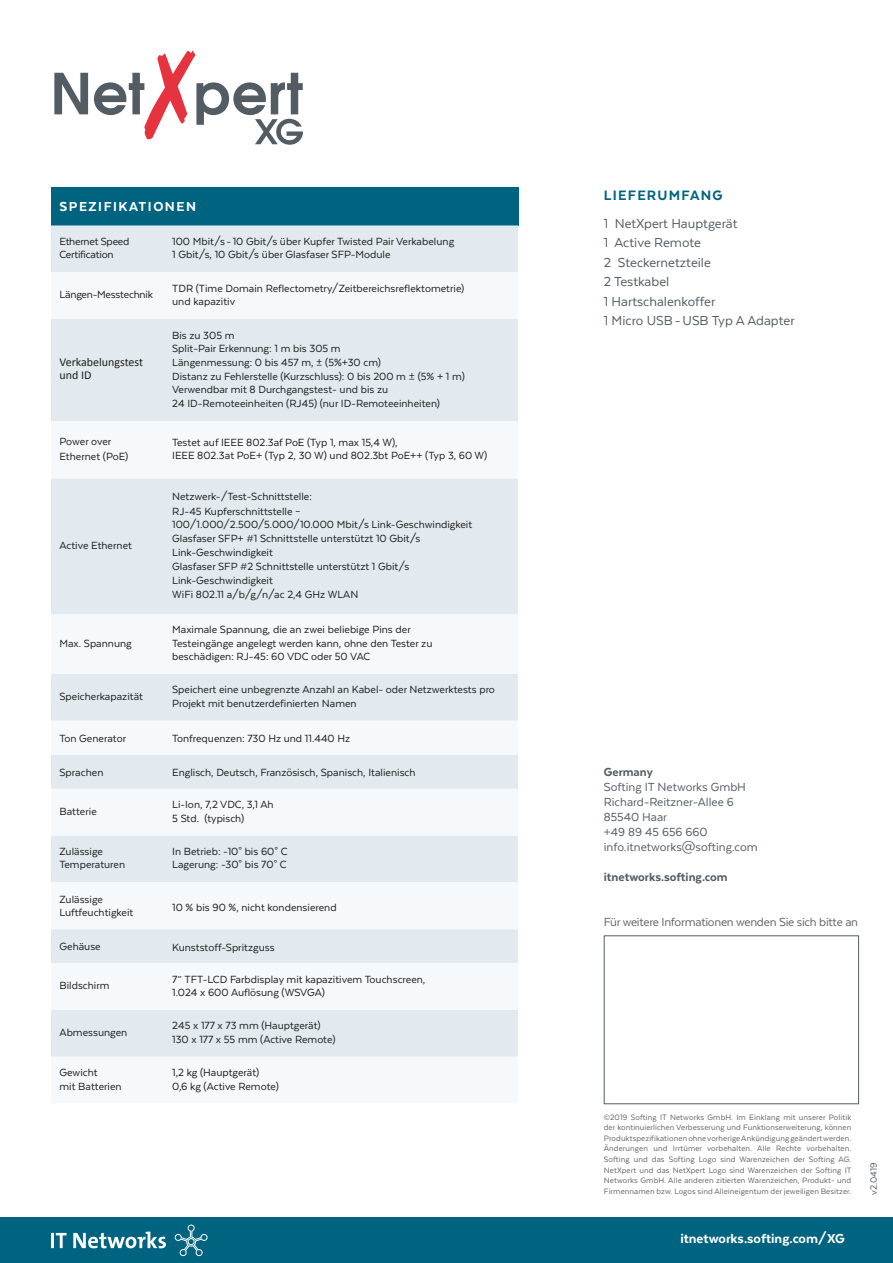
<style>
.page{position:relative;width:893px;height:1263px;background:#fff}
.page>*{position:absolute;margin:0;border:0;box-sizing:border-box;transform-origin:0 0}
.t1{font:800 15.75px "Texta";letter-spacing:.075em;color:#006380}
.t2{font:15px/19.5px "Texta";color:#535d62}
.t3{font:800 15px "Texta";color:#fff}
.t4{font:800 15px "Texta";letter-spacing:.1em;color:#fff}
.t5{font:13.5px/15px "Texta";color:#535d62}
.t6{font:13.5px "Texta";letter-spacing:-.02em;color:#646363}
.t7{font:800 13.5px "Texta";color:#535d62}
.t8{font:12px/13.5px "Texta";color:#1d1d1b}
.t9{font:12px/13.5px "Texta";letter-spacing:-.02em;color:#1d1d1b}
.t10{font:12px/13.5px "Calibri";color:#1d1d1b}
.t11{font:10.5px "Texta";color:#535d62}
.t12{font:9px/10.5px "Texta";letter-spacing:.01em;color:#646363;text-align:justify}
</style>
<div class="page">
<div style="left:0;top:1217px;width:893px;height:46px;background:#006380"></div>
<div style="left:604px;top:935px;width:255px;height:169px;border:1px solid #535d62"></div>
<div style="left:51px;top:187px;width:467px;height:38px;background:#006380"></div>
<div style="left:51px;top:225px;width:467px;height:47px;background:#e3eaef"></div>
<svg style="left:51px;top:319px;width:467px;height:738px;fill:#e3eaef"></svg>
<svg style="left:51px;top:1231px;width:115px;height:17px"></svg>
<svg style="left:175px;top:1224px;width:32px;height:33px"></svg>
<svg style="left:54px;top:51px;width:249px;height:94px"></svg>
<p class="t4" style="left:60px;top:199px;width:138px">SPEZIFIKATIONEN</p>
<p class="t9" style="left:60px;top:234px;width:71px">Ethernet Speed<br>Certification</p>
<p class="t8" style="left:172px;top:234px;width:283px">100 Mbit/s - 10 Gbit/s über Kupfer Twisted Pair Verkabelung<br>1 Gbit/s, 10 Gbit/s über Glasfaser SFP-Module</p>
<p class="t9" style="left:60px;top:288px;width:95px">Längen-Messtechnik</p>
<p class="t8" style="left:172px;top:281px;width:294px">TDR (Time Domain Reflectometry/Zeitbereichsreflektometrie) und kapazitiv</p>
<p class="t10" style="left:60px;top:354px;width:85px">Verkabelungstest und ID</p>
<p class="t8" style="left:172px;top:328px;width:294px">Bis zu 305 m<br>Split-Pair Erkennung: 1 m bis 305 m<br>Längenmessung: 0 bis 457 m, ± (5%+30 cm)<br>Distanz zu Fehlerstelle (Kurzschluss): 0 bis 200 m ± (5% + 1 m)<br>Verwendbar mit 8 Durchgangstest- und bis zu<br>24 ID-Remoteeinheiten (RJ45) (nur ID-Remoteeinheiten)</p>
<p class="t8" style="left:60px;top:433px;width:70px;line-height:15.6px">Power over<br>Ethernet (PoE)</p>
<p class="t8" style="left:172px;top:435px;width:317px">Testet auf IEEE 802.3af PoE (Typ 1, max 15,4 W),<br>IEEE 802.3at PoE+ (Typ 2, 30 W) und 802.3bt PoE++ (Typ 3, 60 W)</p>
<p class="t8" style="left:60px;top:539px;width:74px">Active Ethernet</p>
<p class="t8" style="left:60px;top:636px;width:74px">Max. Spannung</p>
<p class="t8" style="left:172px;top:489px;width:302px;line-height:14px">Netzwerk-/Test-Schnittstelle:<br>RJ-45 Kupferschnittstelle –<br>100/1.000/2.500/5.000/10.000 Mbit/s Link-Geschwindigkeit Glasfaser SFP+ #1 Schnittstelle unterstützt 10 Gbit/s Link-Geschwindigkeit<br>Glasfaser SFP #2 Schnittstelle unterstützt 1 Gbit/s Link-Geschwindigkeit<br>WiFi 802.11 a/b/g/n/ac 2,4 GHz WLAN</p>
<p class="t8" style="left:172px;top:623px;width:262px">Maximale Spannung, die an zwei beliebige Pins der<br>Testeingänge angelegt werden kann, ohne den Tester zu beschädigen: RJ-45: 60 VDC oder 50 VAC</p>
<p class="t8" style="left:60px;top:690px;width:85px">Speicherkapazität</p>
<p class="t8" style="left:172px;top:683px;width:324px">Speichert eine unbegrenzte Anzahl an Kabel- oder Netzwerktests pro<br>Projekt mit benutzerdefinierten Namen</p>
<p class="t8" style="left:60px;top:731px;width:68px">Ton Generator</p>
<p class="t8" style="left:172px;top:731px;width:179px">Tonfrequenzen: 730 Hz und 11.440 Hz</p>
<p class="t8" style="left:60px;top:765px;width:45px">Sprachen</p>
<p class="t8" style="left:172px;top:765px;width:245px">Englisch, Deutsch, Französisch, Spanisch, Italienisch</p>
<p class="t8" style="left:60px;top:804px;width:39px">Batterie</p>
<p class="t8" style="left:172px;top:798px;width:103px">Li-Ion, 7,2 VDC, 3,1 Ah<br>5 Std. (typisch)</p>
<p class="t8" style="left:60px;top:844px;width:67px">Zulässige<br>Temperaturen</p>
<p class="t8" style="left:172px;top:844px;width:117px">In Betrieb: -10° bis 60° C<br>Lagerung: -30° bis 70° C</p>
<p class="t8" style="left:60px;top:892px;width:75px">Zulässige<br>Luftfeuchtigkeit</p>
<p class="t8" style="left:172px;top:900px;width:166px">10 % bis 90 %, nicht kondensierend</p>
<p class="t8" style="left:60px;top:939px;width:43px">Gehäuse</p>
<p class="t8" style="left:172px;top:940px;width:104px">Kunststoff-Spritzguss</p>
<p class="t8" style="left:60px;top:979px;width:52px">Bildschirm</p>
<p class="t8" style="left:172px;top:972px;width:255px">7˝ TFT-LCD Farbdisplay mit kapazitivem Touchscreen,<br>1.024 x 600 Auflösung (WSVGA)</p>
<p class="t8" style="left:60px;top:1025px;width:69px">Abmessungen</p>
<p class="t8" style="left:172px;top:1019px;width:165px">245 x 177 x 73 mm (Hauptgerät)<br>130 x 177 x 55 mm (Active Remote)</p>
<p class="t8" style="left:60px;top:1065px;width:64px">Gewicht<br>mit Batterien</p>
<p class="t8" style="left:172px;top:1065px;width:108px">1,2 kg (Hauptgerät)<br>0,6 kg (Active Remote)</p>
<h1 class="t1" style="left:604px;top:187px;width:120px">LIEFERUMFANG</h1>
<p class="t2" style="left:604px;top:213px;width:192px">1 NetXpert Hauptgerät<br>1 Active Remote<br>2 Steckernetzteile<br>2 Testkabel<br>1 Hartschalenkoffer<br>1 Micro USB - USB Typ A Adapter</p>
<p class="t7" style="left:604px;top:765px;width:51px">Germany</p>
<p class="t5" style="left:604px;top:780px;width:155px">Softing IT Networks GmbH<br>Richard-Reitzner-Allee 6<br>85540 Haar<br>+49 89 45 656 660 info.itnetworks@softing.com</p>
<p class="t7" style="left:604px;top:870px;width:125px">itnetworks.softing.com</p>
<p class="t6" style="left:604px;top:915px;width:256px">Für weitere Informationen wenden Sie sich bitte an</p>
<p class="t12" style="left:604px;top:1112px;width:249px">©2019 Softing IT Networks GmbH. Im Einklang mit unserer Politik der kontinuierlichen Verbesserung und Funktionserweiterung, können Produktspezifikationen ohne vorherige Ankündigung geändert werden.<br>Änderungen und Irrtümer vorbehalten. Alle Rechte vorbehalten.<br>Softing und das Softing Logo sind Warenzeichen der Softing AG.<br>NetXpert und das NetXpert Logo sind Warenzeichen der Softing IT Networks GmbH. Alle anderen zitierten Warenzeichen, Produkt- und Firmennamen bzw. Logos sind Alleineigentum der jeweiligen Besitzer.</p>
<p class="t3" style="left:680px;top:1231px;width:166px">itnetworks.softing.com/XG</p>
<p class="t11" style="left:868px;top:1195px;width:34px;rotate:-90deg">v2.0419</p>
</div>
